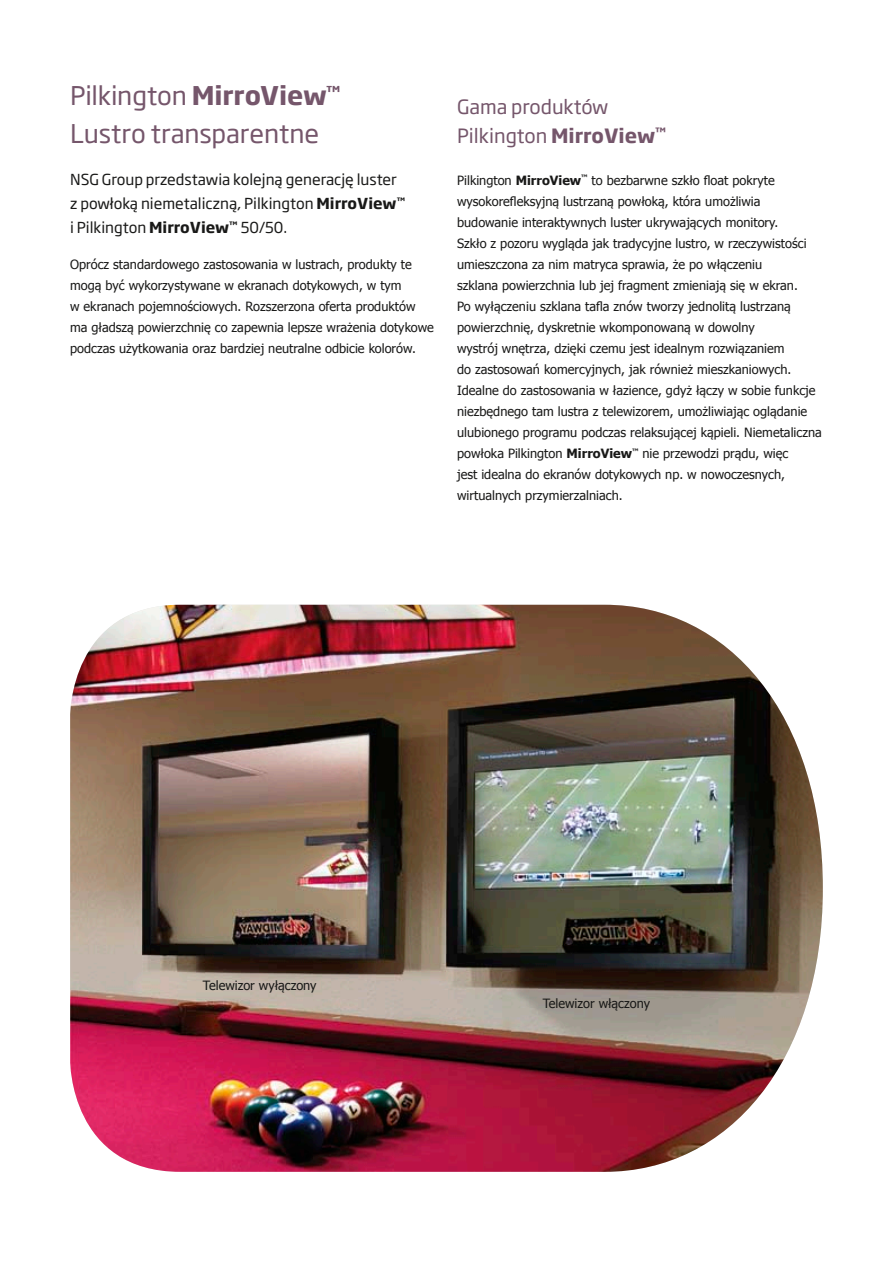
<style>
.page{position:relative;width:893px;height:1263px;background:#fff}
.page>*{position:absolute;margin:0;border:0;box-sizing:border-box;transform-origin:0 0}
.t1{font:25.5px/37.5px "Soho Gothic Pro";letter-spacing:-.005em;color:#75566b}
.t2{font:19.5px/28.5px "Soho Gothic Pro";color:#75566b}
.t3{font:15px/24px "Soho Gothic Pro";color:#191918}
.t4{font:12.75px/21px "Tahoma";color:#191918}
.s1{font-weight:700}
</style>
<div class="page">
<img style="left:70px;top:605px;width:753px;height:567px">
<h1 class="t1" style="left:70px;top:76px;width:272px">Pilkington <span class="s1">MirroView</span><sup>™<br></sup>Lustro transparentne</h1>
<p class="t3" style="left:70px;top:166px;width:336px">NSG Group przedstawia kolejną generację luster z powłoką niemetaliczną, Pilkington <span class="s1">MirroView</span><sup>™ </sup>i Pilkington <span class="s1">MirroView</span><sup>™</sup> 50/50.</p>
<p class="t4" style="left:70px;top:253px;width:365px">Oprócz standardowego zastosowania w lustrach, produkty te mogą być wykorzystywane w ekranach dotykowych, w tym<br>w ekranach pojemnościowych. Rozszerzona oferta produktów ma gładszą powierzchnię co zapewnia lepsze wrażenia dotykowe podczas użytkowania oraz bardziej neutralne odbicie kolorów.</p>
<h2 class="t2" style="left:457px;top:92px;width:211px">Gama produktów<br>Pilkington <span class="s1">MirroView</span><sup>™</sup></h2>
<p class="t4" style="left:457px;top:169px;width:366px">Pilkington <span class="s1">MirroView</span><sup>™</sup> to bezbarwne szkło float pokryte wysokorefleksyjną lustrzaną powłoką, która umożliwia budowanie interaktywnych luster ukrywających monitory.<br>Szkło z pozoru wygląda jak tradycyjne lustro, w rzeczywistości umieszczona za nim matryca sprawia, że po włączeniu<br>szklana powierzchnia lub jej fragment zmieniają się w ekran.<br>Po wyłączeniu szklana tafla znów tworzy jednolitą lustrzaną powierzchnię, dyskretnie wkomponowaną w dowolny<br>wystrój wnętrza, dzięki czemu jest idealnym rozwiązaniem<br>do zastosowań komercyjnych, jak również mieszkaniowych.<br>Idealne do zastosowania w łazience, gdyż łączy w sobie funkcje niezbędnego tam lustra z telewizorem, umożliwiając oglądanie ulubionego programu podczas relaksującej kąpieli. Niemetaliczna powłoka Pilkington <span class="s1">MirroView</span><sup>™</sup> nie przewodzi prądu, więc<br>jest idealna do ekranów dotykowych np. w nowoczesnych, wirtualnych przymierzalniach.</p>
<p class="t4" style="left:203px;top:974px;width:115px">Telewizor wyłączony</p>
<p class="t4" style="left:543px;top:992px;width:109px">Telewizor włączony</p>
</div>
